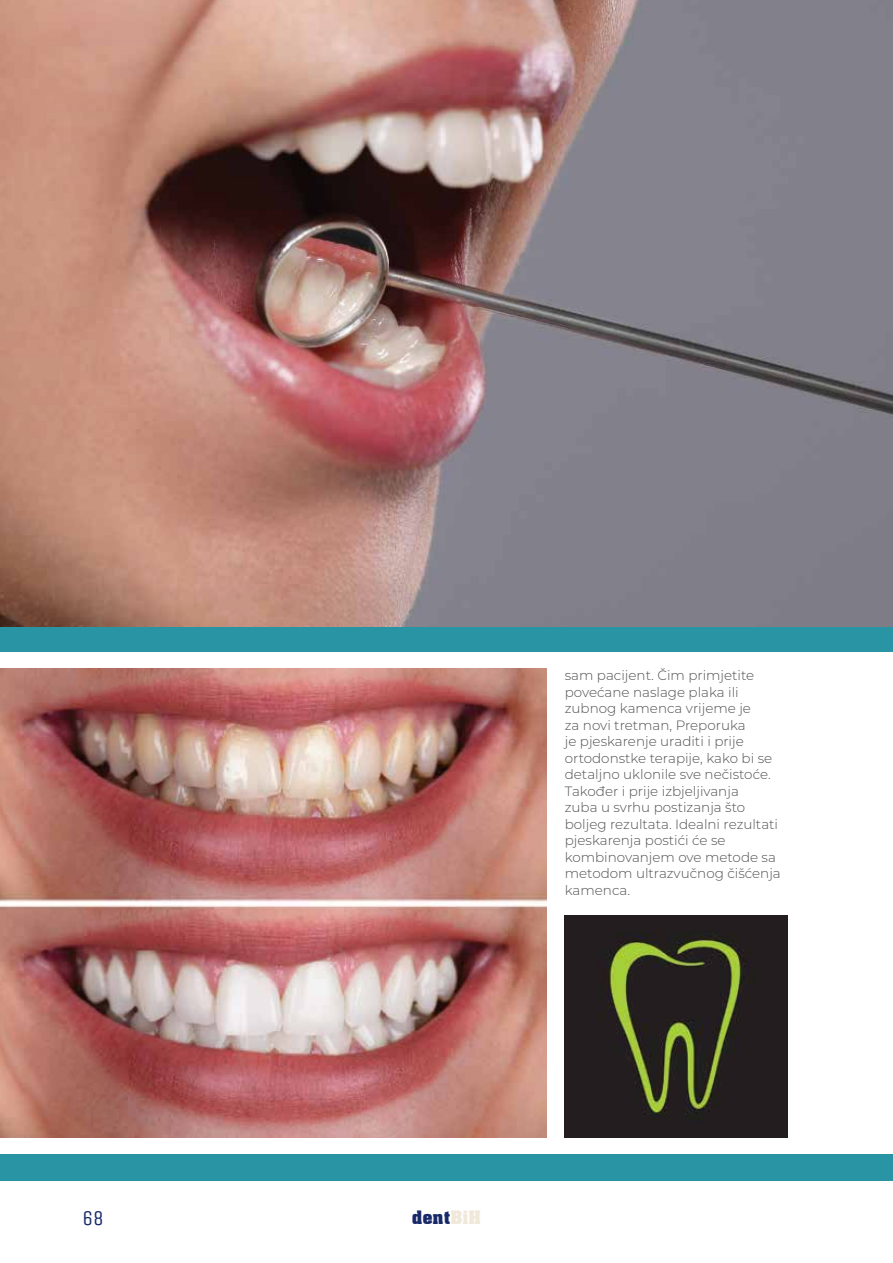
<style>
.page{position:relative;width:893px;height:1263px;background:#fff}
.page>*{position:absolute;margin:0;border:0;box-sizing:border-box;transform-origin:0 0}
.t1{font:21px "Unica One";color:#172969}
.t2{font:700 18px "Aachen BT";color:#172969}
.t3{font:300 13.5px/16.5px "Montserrat";color:#4f4f51}
.s1{color:#f0e8d9}
</style>
<div class="page">
<div style="left:0;top:590px;width:893px;height:62px;background:#2994a3"></div>
<img style="left:0;top:0;width:893px;height:626px">
<img style="left:0;top:668px;width:547px;height:469px">
<img style="left:565px;top:915px;width:222px;height:222px">
<div style="left:0;top:1154px;width:893px;height:26px;background:#2994a3"></div>
<p class="t3" style="left:565px;top:667px;width:218px">sam pacijent. Čim primjetite povećane naslage plaka ili zubnog kamenca vrijeme je<br>za novi tretman, Preporuka<br>je pjeskarenje uraditi i prije ortodonstke terapije, kako bi se detaljno uklonile sve nečistoće.<br>Također i prije izbjeljivanja<br>zuba u svrhu postizanja što boljeg rezultata. Idealni rezultati pjeskarenja postići će se kombinovanjem ove metode sa metodom ultrazvučnog čišćenja kamenca.</p>
<h1 class="t1" style="left:83px;top:1206px;width:23px">68</h1>
<h2 class="t2" style="left:412px;top:1206px;width:71px">dent<span class="s1">BiH</span></h2>
</div>
